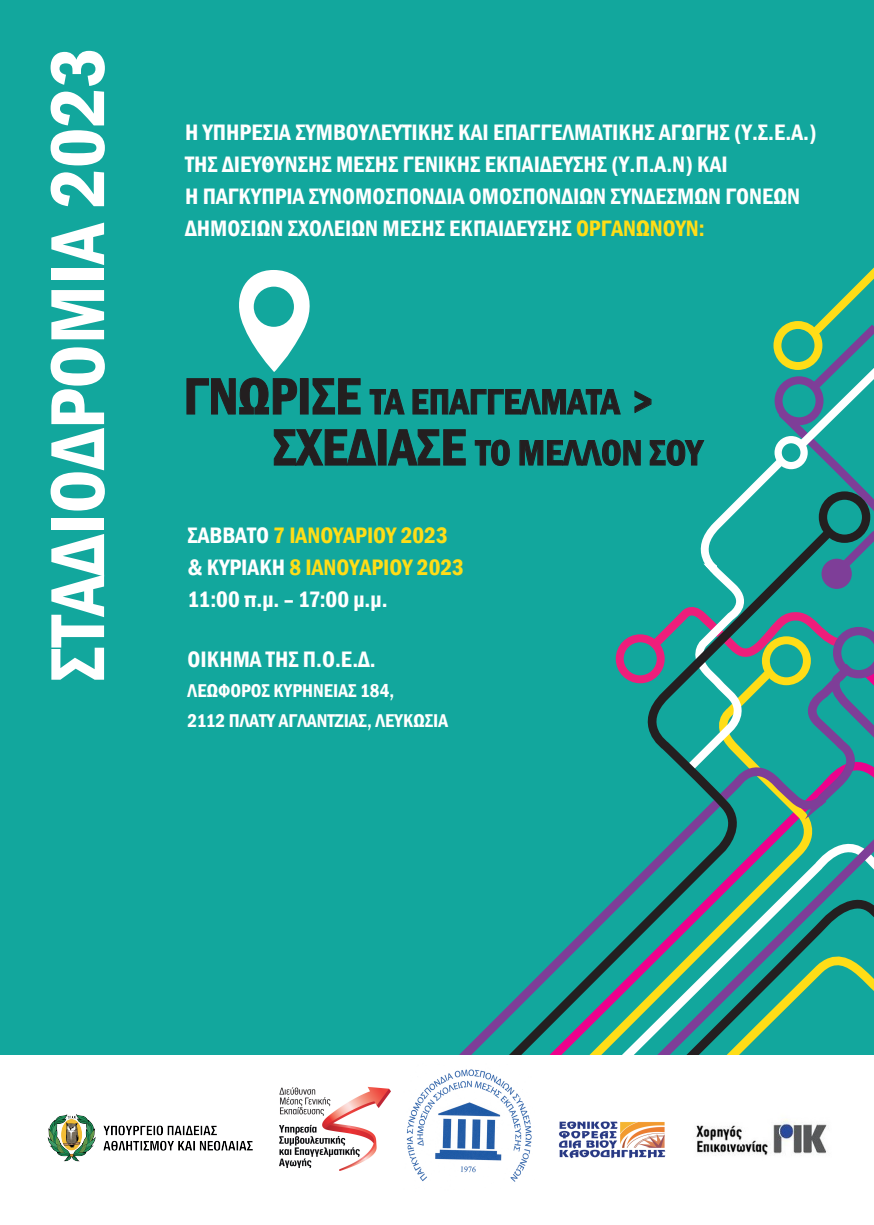
<style>
.page{position:relative;width:874px;height:1225px;background:#fff}
.page>*{position:absolute;margin:0;border:0;box-sizing:border-box;transform-origin:0 0}
.t1{font:600 condensed 79px "Franklin Gothic";color:#fff}
.t2{font:600 condensed 36.8px/51px "Franklin Gothic";color:#231f20}
.t3{font:600 condensed 23px/32px "Franklin Gothic";color:#fff}
.t4{font:600 condensed 19px/30px "Franklin Gothic";color:#fff}
.s1{color:#ffdd17}
.s2{font-size:53px}
</style>
<div class="page">
<div style="left:0;top:0;width:873px;height:1208px;background:#12a79d"></div>
<svg style="left:837px;top:778px;width:36px;height:212px"></svg>
<svg style="left:186px;top:268px;width:687px;height:510px"></svg>
<svg style="left:398px;top:523px;width:439px;height:532px"></svg>
<div style="left:818px;top:491px;width:51px;height:52px;border:8px solid #231f20;border-radius:50%"></div>
<div style="left:0;top:1055px;width:873px;height:170px;background:#fff"></div>
<img style="left:406px;top:1069px;width:126px;height:113px">
<img style="left:47px;top:1114px;width:206px;height:48px">
<img style="left:279px;top:1087px;width:111px;height:83px">
<img style="left:559px;top:1121px;width:107px;height:38px">
<img style="left:696px;top:1119px;width:131px;height:37px">
<h1 class="t1" style="left:25px;top:682px;width:636px;rotate:-90deg">ΣΤΑΔΙΟΔΡΟΜΙΑ 2023</h1>
<p class="t3" style="left:185px;top:116px;width:633px">Η ΥΠΗΡΕΣΙΑ ΣΥΜΒΟΥΛΕΥΤΙΚΗΣ ΚΑΙ ΕΠΑΓΓΕΛΜΑΤΙΚΗΣ ΑΓΩΓΗΣ (Υ.Σ.Ε.Α.)<br>ΤΗΣ ΔΙΕΥΘΥΝΣΗΣ ΜΕΣΗΣ ΓΕΝΙΚΗΣ ΕΚΠΑΙΔΕΥΣΗΣ (Υ.Π.Α.Ν) ΚΑΙ<br>Η ΠΑΓΚΥΠΡΙΑ ΣΥΝΟΜΟΣΠΟΝΔΙΑ ΟΜΟΣΠΟΝΔΙΩΝ ΣΥΝΔΕΣΜΩΝ ΓΟΝΕΩΝ ΔΗΜΟΣΙΩΝ ΣΧΟΛΕΙΩΝ ΜΕΣΗΣ ΕΚΠΑΙΔΕΥΣΗΣ <span class="s1">ΟΡΓΑΝΩΝΟΥΝ:</span></p>
<h2 class="t2" style="left:273px;top:376px;width:431px;text-indent:-89px"><span class="s2">ΓΝΩΡΙΣΕ</span> ΤΑ ΕΠΑΓΓΕΛΜΑΤΑ &gt;<br><span class="s2">ΣΧΕΔΙΑΣΕ</span> ΤΟ ΜΕΛΛΟΝ ΣΟΥ</h2>
<p class="t3" style="left:187px;top:519px;width:278px">ΣΑΒΒΑΤΟ <span class="s1">7 ΙΑΝΟΥΑΡΙΟΥ 2023 </span>&amp; ΚΥΡΙΑΚΗ <span class="s1">8 ΙΑΝΟΥΑΡΙΟΥ 2023<br></span>11:00 π.μ. – 17:00 μ.μ.</p>
<p class="t3" style="left:187px;top:643px;width:189px">ΟΙΚΗΜΑ ΤΗΣ Π.Ο.Ε.Δ.</p>
<p class="t4" style="left:187px;top:676px;width:262px">ΛΕΩΦΟΡΟΣ ΚΥΡΗΝΕΙΑΣ 184,<br>2112 ΠΛΑΤΥ ΑΓΛΑΝΤΖΙΑΣ, ΛΕΥΚΩΣΙΑ</p>
</div>
